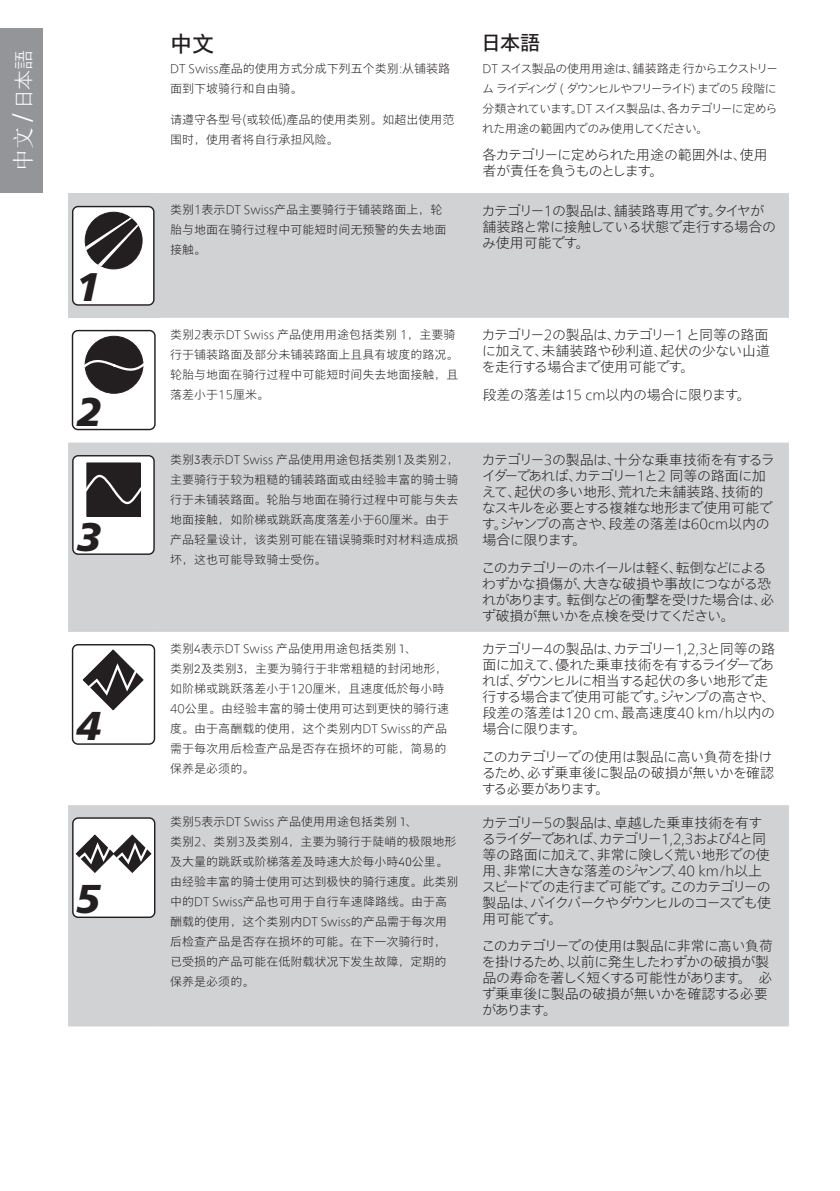
<style>
.page{position:relative;width:840px;height:1191px;background:#fff}
.page>*{position:absolute;margin:0;border:0;box-sizing:border-box;transform-origin:0 0}
.t1{font:italic 900 40.2px "Frutiger LT Std";color:#231f20}
.t2{font:italic 900 40px "Frutiger LT Std";color:#231f20}
.t3{font:italic 900 39.8px "Frutiger LT Std";color:#231f20}
.t4{font:22px "M Xiang He Hei SC Pro";color:#231f20}
.t5{font:100 20px "Tazugane Info Std N";color:#fff}
.t6{font:20px "Tazugane Info Std N";color:#231f20}
.t7{font:100 14px/16px "Tazugane Info Std N";letter-spacing:-.04em;color:#231f20}
.t8{font:100 14px/16px "Tazugane Info Std N";letter-spacing:-.06em;color:#231f20}
.t9{font:100 12px/20px "M Xiang He Hei SC Pro";color:#231f20}
.t10{font:100 12px/20px "Tazugane Info Std N";letter-spacing:-.055em;color:#231f20;text-align:justify}
.s1{font-family:"Sim Sun";font-weight:400;font-size:22px}
.s2{font-family:"DIN Offc Pro";font-weight:400;font-size:24px}
.s3{font-family:"DT Swiss Corporate";font-weight:300}
</style>
<div class="page">
<div style="left:68px;top:193px;width:91px;height:125px;background:#d1d2d4"></div>
<div style="left:159px;top:193px;width:629px;height:125px;background:#d1d2d4"></div>
<svg style="left:68px;top:442px;width:91px;height:584px;fill:#d1d2d4"></svg>
<svg style="left:159px;top:442px;width:629px;height:584px;fill:#d1d2d4"></svg>
<div style="left:73px;top:207px;width:81px;height:98px;background:#fff;border-radius:5px"></div>
<div style="left:72px;top:206px;width:82px;height:100px;border:1px solid #231f20;border-radius:5px"></div>
<div style="left:85px;top:212px;width:57px;height:57px;background:#231f20;border-radius:50%"></div>
<div style="left:85px;top:212px;width:57px;height:57px;border:1px solid #231f20;border-radius:50%"></div>
<svg style="left:85px;top:218px;width:53px;height:48px"></svg>
<div style="left:72px;top:330px;width:83px;height:100px;border:1px solid #231f20;border-radius:5px"></div>
<div style="left:85px;top:336px;width:58px;height:57px;background:#231f20;border-radius:50%"></div>
<svg style="left:84px;top:357px;width:60px;height:16px"></svg>
<div style="left:73px;top:456px;width:81px;height:98px;background:#fff;border-radius:5px"></div>
<div style="left:72px;top:455px;width:83px;height:100px;border:1px solid #231f20;border-radius:5px"></div>
<div style="left:87px;top:463px;width:53px;height:53px;background:#231f20"></div>
<svg style="left:86px;top:474px;width:55px;height:31px"></svg>
<div style="left:72px;top:644px;width:83px;height:101px;border:1px solid #231f20;border-radius:5px"></div>
<svg style="left:83px;top:650px;width:60px;height:60px"></svg>
<div style="left:73px;top:818px;width:82px;height:99px;background:#fff;border-radius:5px"></div>
<div style="left:72px;top:817px;width:83px;height:101px;border:1px solid #231f20;border-radius:5px"></div>
<svg style="left:76px;top:835px;width:75px;height:37px"></svg>
<div style="left:0;top:28px;width:43px;height:165px;background:#939598"></div>
<h3 class="t5" style="left:11px;top:171px;width:123px;rotate:-90deg"><span class="s1">中文</span> <span class="s2">/</span> 日本語</h3>
<h3 class="t3" style="left:75px;top:263px;width:26px">1</h3>
<h2 class="t2" style="left:76px;top:388px;width:27px">2</h2>
<h3 class="t3" style="left:76px;top:513px;width:26px">3</h3>
<h1 class="t1" style="left:76px;top:702px;width:26px">4</h1>
<h1 class="t1" style="left:75px;top:875px;width:26px">5</h1>
<h3 class="t4" style="left:170px;top:30px;width:46px">中文</h3>
<h3 class="t6" style="left:481px;top:28px;width:60px">日本語</h3>
<p class="t9" style="left:170px;top:58px;width:281px">DT Swiss產品的使用方式分成下列五个类别:从铺装路面到下坡骑行和自由骑。</p>
<p class="t9" style="left:170px;top:110px;width:286px">请遵守各型号(或较低)產品的使用类别。如超出使用范围时，使用者将自行承担风险。</p>
<p class="t10" style="left:482px;top:59px;width:297px">DT スイス製品の使用用途は、舗装路走 行からエクストリーム ライディング ( ダウンヒルやフリーライド) までの5 段階に分類されています。DT スイス製品は、各カテゴリーに定められた用途の範囲内でのみ使用してください。</p>
<p class="t7" style="left:482px;top:147px;width:287px">各カテゴリーに定められた用途の範囲外は、使用者が責任を負うものとします。</p>
<p class="t9" style="left:170px;top:200px;width:277px">类别1表示DT Swiss产品主要骑行于铺装路面上，轮胎与地面在骑行过程中可能短时间无预警的失去地面接触。</p>
<p class="t7" style="left:481px;top:203px;width:296px">カテゴリー1の製品は、舗装路専用です。タイヤが舗装路と常に接触している状態で走行する場合のみ使用可能です。</p>
<p class="t9" style="left:170px;top:324px;width:289px">类别2表示DT Swiss 产品使用用途包括类别 1，主要骑行于铺装路面及部分未铺装路面上且具有坡度的路况。轮胎与地面在骑行过程中可能短时间失去地面接触，且落差小于15厘米。</p>
<p class="t7" style="left:481px;top:328px;width:290px;text-align:justify">カテゴリー2の製品は、カテゴリー1 と同等の路面に加えて、未舗装路や砂利道、起伏の少ない山道を走行する場合まで使用可能です。</p>
<p class="t7" style="left:482px;top:387px;width:269px">段差の落差は15 cm以内の場合に限ります。</p>
<p class="t9" style="left:170px;top:449px;width:290px">类别<span class="s3">3</span>表示DT Swiss 产品使用用途包括类别1及类别2，主要骑行于较为粗糙的铺装路面或由经验丰富的骑士骑行于未铺装路面。轮胎与地面在骑行过程中可能与失去地面接触，如阶梯或跳跃高度落差小于60厘米。由于产品轻量设计，该类别可能在错误骑乘时对材料造成损坏，这也可能导致骑士受伤。</p>
<p class="t7" style="left:481px;top:452px;width:294px">カテゴリー3の製品は、十分な乗車技術を有するライダーであれば、カテゴリー1と2 同等の路面に加えて、起伏の多い地形、荒れた未舗装路、技術的なスキルを必要とする複雑な地形まで使用可能です。ジャンプの高さや、段差の落差は60cm以内の場合に限ります。</p>
<p class="t7" style="left:481px;top:560px;width:294px">このカテゴリーのホイールは軽く、転倒などによるわずかな損傷が、大きな破損や事故につながる恐れがあります。転倒などの衝撃を受けた場合は、必ず破損が無いかを点検を受けてください。</p>
<p class="t9" style="left:170px;top:638px;width:280px">类别<span class="s3">4</span>表示DT Swiss 产品使用用途包括类别 <span class="s3">1</span>、<br>类别<span class="s3">2</span>及类别<span class="s3">3</span>，主要为骑行于非常粗糙的封闭地形，如阶梯或跳跃落差小于120厘米，且速度低於每小時<br>40公里。由经验丰富的骑士使用可达到更快的骑行速度。由于高酬载的使用，这个类别内DT Swiss的产品需于每次用后检查产品是否存在损坏的可能，简易的保养是必须的。</p>
<p class="t7" style="left:481px;top:642px;width:295px">カテゴリー4の製品は、カテゴリー1,2,3と同等の路面に加えて、優れた乗車技術を有するライダーであれば、ダウンヒルに相当する起伏の多い地形で走行する場合まで使用可能です。ジャンプの高さや、段差の落差は120 cm、最高速度40 km/h以内の場合に限ります。</p>
<p class="t7" style="left:481px;top:749px;width:294px">このカテゴリーでの使用は製品に高い負荷を掛けるため、必ず乗車後に製品の破損が無いかを確認する必要があります。</p>
<p class="t9" style="left:170px;top:811px;width:289px">类别5表示DT Swiss 产品使用用途包括类别 <span class="s3">1</span>、<br>类别2、类别3及类别4，主要为骑行于陡峭的极限地形及大量的跳跃或阶梯落差及時速大於每小時<span class="s3">40</span>公里。由经验丰富的骑士使用可达到极快的骑行速度。此类别中的DT Swiss产品也可用于自行车速降路线。由于高酬载的使用，这个类别内DT Swiss的产品需于每次用后检查产品是否存在损坏的可能。在下一次骑行时，已受损的产品可能在低附载状况下发生故障，定期的保养是必须的。</p>
<p class="t8" style="left:481px;top:815px;width:291px">カテゴリー5の製品は、卓越した乗車技術を有するライダーであれば、カテゴリー1,2,3および4と同等の路面に加えて、非常に険しく荒い地形での使用、非常に大きな落差のジャンプ、40 km/h以上スピードでの走行まで可能です。このカテゴリーの製品は、バイクパークやダウンヒルのコースでも使用可能です。</p>
<p class="t7" style="left:481px;top:938px;width:293px">このカテゴリーでの使用は製品に非常に高い負荷を掛けるため、以前に発生したわずかの破損が製品の寿命を著しく短くする可能性があります。　必ず乗車後に製品の破損が無いかを確認する必要があります。</p>
</div>
